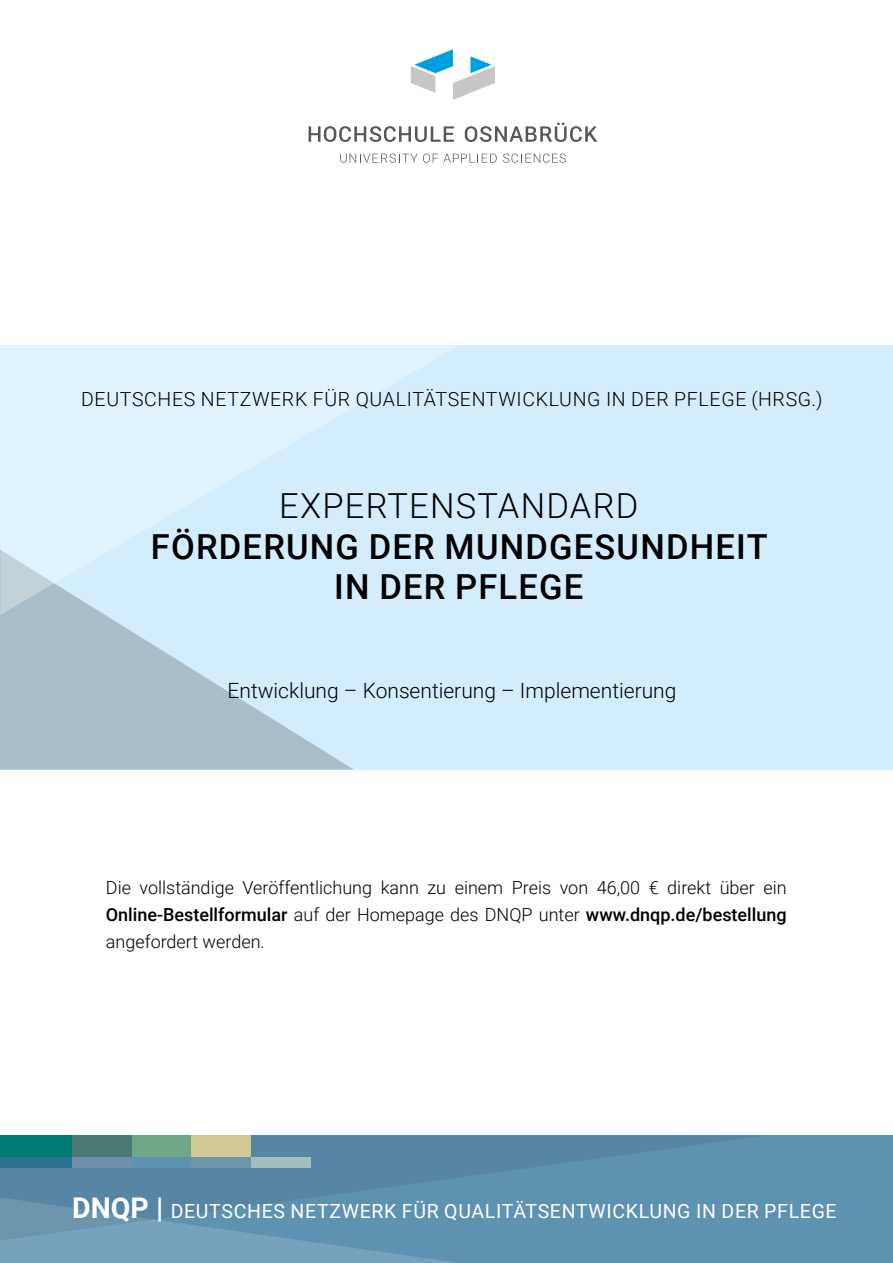
<style>
.page{position:relative;width:893px;height:1263px;background:#fff}
.page>*{position:absolute;margin:0;border:0;box-sizing:border-box;transform-origin:0 0}
.t1{font:500 34.5px/40.5px "Roboto";letter-spacing:.035em;color:#000;text-align:center}
.t2{font:300 34.5px "Roboto";letter-spacing:.035em;color:#000}
.t3{font:300 21px "Roboto";color:#000}
.t4{font:300 19.5px "Roboto";letter-spacing:.035em;color:#000}
.t5{font:19.5px "Roboto";letter-spacing:.035em;color:#fff}
.t6{font:300 18px/27px "Roboto";color:#000;text-align:justify}
.s1{font-weight:500}
.s2{font-weight:700;font-size:28.5px}
</style>
<div class="page">
<div style="left:0;top:1135px;width:893px;height:128px;background:#5e92b1"></div>
<svg style="left:0;top:1240px;width:456px;height:23px"></svg>
<svg style="left:0;top:1135px;width:763px;height:105px"></svg>
<div style="left:0;top:1135px;width:72px;height:22px;background:#007c73"></div>
<div style="left:0;top:1157px;width:72px;height:10px;background:#2d7293"></div>
<div style="left:72px;top:1135px;width:60px;height:22px;background:#4b7a75"></div>
<div style="left:72px;top:1157px;width:60px;height:10px;background:#708eac"></div>
<div style="left:132px;top:1135px;width:59px;height:22px;background:#6fa787"></div>
<div style="left:132px;top:1157px;width:59px;height:10px;background:#5e92b1"></div>
<div style="left:191px;top:1135px;width:60px;height:22px;background:#d1c894"></div>
<div style="left:191px;top:1157px;width:60px;height:10px;background:#6d97a7"></div>
<div style="left:251px;top:1157px;width:59px;height:10px;background:#a0bfbd"></div>
<div style="left:0;top:345px;width:893px;height:425px;background:#d4edfc"></div>
<svg style="left:0;top:615px;width:353px;height:155px;fill:#aabeca"></svg>
<svg style="left:0;top:345px;width:458px;height:270px"></svg>
<svg style="left:309px;top:126px;width:145px;height:16px"></svg>
<svg style="left:465px;top:123px;width:132px;height:19px"></svg>
<svg style="left:340px;top:154px;width:157px;height:9px"></svg>
<svg style="left:503px;top:154px;width:63px;height:9px"></svg>
<svg style="left:411px;top:49px;width:84px;height:51px"></svg>
<p class="t4" style="left:81px;top:385px;width:743px">DEUTSCHES NETZWERK FÜR QUALITÄTSENTWICKLUNG IN DER PFLEGE (HRSG.)</p>
<h1 class="t2" style="left:279px;top:482px;width:361px">EXPERTENSTANDARD</h1>
<h1 class="t1" style="left:151px;top:525px;width:618px">FÖRDERUNG DER MUNDGESUNDHEIT<br>IN DER PFLEGE</h1>
<p class="t3" style="left:228px;top:675px;width:450px">Entwicklung – Konsentierung – Implementierung</p>
<p class="t6" style="left:106px;top:873px;width:682px">Die vollständige Veröffentlichung kann zu einem Preis von 46,00 € direkt über ein <span class="s1">Online-Bestellformular</span> auf der Homepage des DNQP unter <span class="s1">www.dnqp.de/bestellung </span>angefordert werden.</p>
<p class="t5" style="left:72px;top:1197px;width:766px"><span class="s2">DNQP |</span> DEUTSCHES NETZWERK FÜR QUALITÄTSENTWICKLUNG IN DER PFLEGE</p>
</div>
